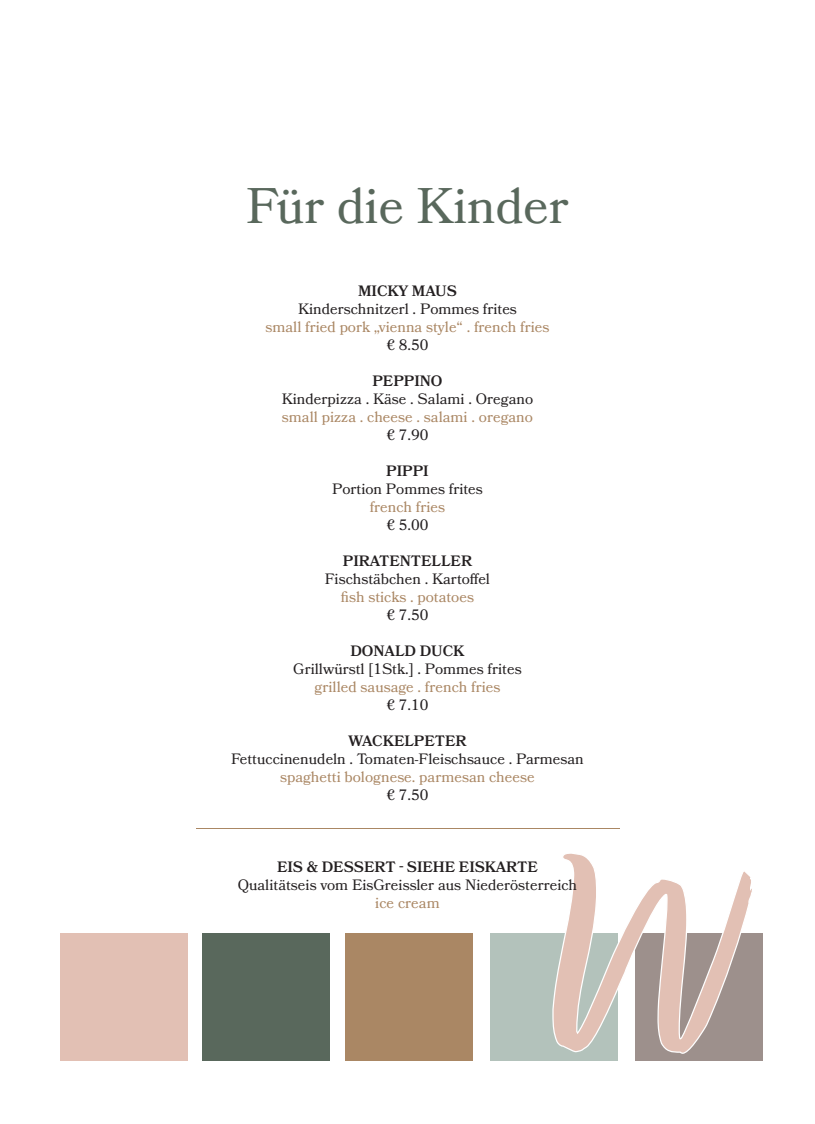
<style>
.page{position:relative;width:815px;height:1124px;background:#fff}
.page>*{position:absolute;margin:0;border:0;box-sizing:border-box;transform-origin:0 0}
.t1{font:49.88px "Bookmania";color:#59685c}
.t2{font:15px "Bookmania";color:#231f20}
.t3{font:15px "Bookmania";color:#aa8764}
.t4{font:600 15px "Bookmania";color:#231f20}
</style>
<div class="page">
<div style="left:60px;top:932px;width:128px;height:128px;background:#e2c0b4"></div>
<div style="left:202px;top:932px;width:127px;height:128px;background:#59685c"></div>
<div style="left:345px;top:932px;width:127px;height:128px;background:#aa8764"></div>
<div style="left:490px;top:932px;width:128px;height:128px;background:#b3c2bb"></div>
<div style="left:636px;top:932px;width:127px;height:128px;background:#9d908c"></div>
<svg style="left:552px;top:853px;width:202px;height:201px"></svg>
<hr style="left:196px;top:828px;width:423px;height:1px;background:#aa8764">
<h1 class="t1" style="left:246px;top:176px;width:324px">Für die Kinder</h1>
<p class="t4" style="left:358px;top:282px;width:100px">MICKY MAUS</p>
<p class="t2" style="left:298px;top:300px;width:220px">Kinderschnitzerl . Pommes frites</p>
<p class="t3" style="left:265px;top:318px;width:286px">small fried pork „vienna style“ . french fries</p>
<p class="t2" style="left:386px;top:336px;width:44px">€ 8.50</p>
<p class="t4" style="left:372px;top:372px;width:72px">PEPPINO</p>
<p class="t2" style="left:282px;top:390px;width:253px">Kinderpizza . Käse . Salami . Oregano</p>
<p class="t3" style="left:282px;top:408px;width:253px">small pizza . cheese . salami . oregano</p>
<p class="t2" style="left:386px;top:426px;width:44px">€ 7.90</p>
<p class="t4" style="left:386px;top:462px;width:44px">PIPPI</p>
<p class="t2" style="left:332px;top:480px;width:152px">Portion Pommes frites</p>
<p class="t3" style="left:370px;top:498px;width:77px">french fries</p>
<p class="t2" style="left:386px;top:516px;width:44px">€ 5.00</p>
<p class="t4" style="left:343px;top:552px;width:131px">PIRATENTELLER</p>
<p class="t2" style="left:325px;top:570px;width:167px">Fischstäbchen . Kartoffel</p>
<p class="t3" style="left:341px;top:588px;width:135px">fish sticks . potatoes</p>
<p class="t2" style="left:386px;top:606px;width:44px">€ 7.50</p>
<p class="t4" style="left:350px;top:642px;width:116px">DONALD DUCK</p>
<p class="t2" style="left:293px;top:660px;width:230px">Grillwürstl [1Stk.] . Pommes frites</p>
<p class="t3" style="left:315px;top:678px;width:187px">grilled sausage . french fries</p>
<p class="t2" style="left:386px;top:696px;width:44px">€ 7.10</p>
<p class="t4" style="left:348px;top:732px;width:119px">WACKELPETER</p>
<p class="t2" style="left:231px;top:750px;width:354px">Fettuccinenudeln . Tomaten-Fleischsauce . Parmesan</p>
<p class="t3" style="left:280px;top:768px;width:256px">spaghetti bolognese. parmesan cheese</p>
<p class="t2" style="left:386px;top:786px;width:44px">€ 7.50</p>
<p class="t4" style="left:277px;top:858px;width:262px">EIS &amp; DESSERT - SIEHE EISKARTE</p>
<p class="t2" style="left:238px;top:876px;width:341px">Qualitätseis vom EisGreissler aus Niederösterreich</p>
<p class="t3" style="left:375px;top:894px;width:66px">ice cream</p>
</div>
